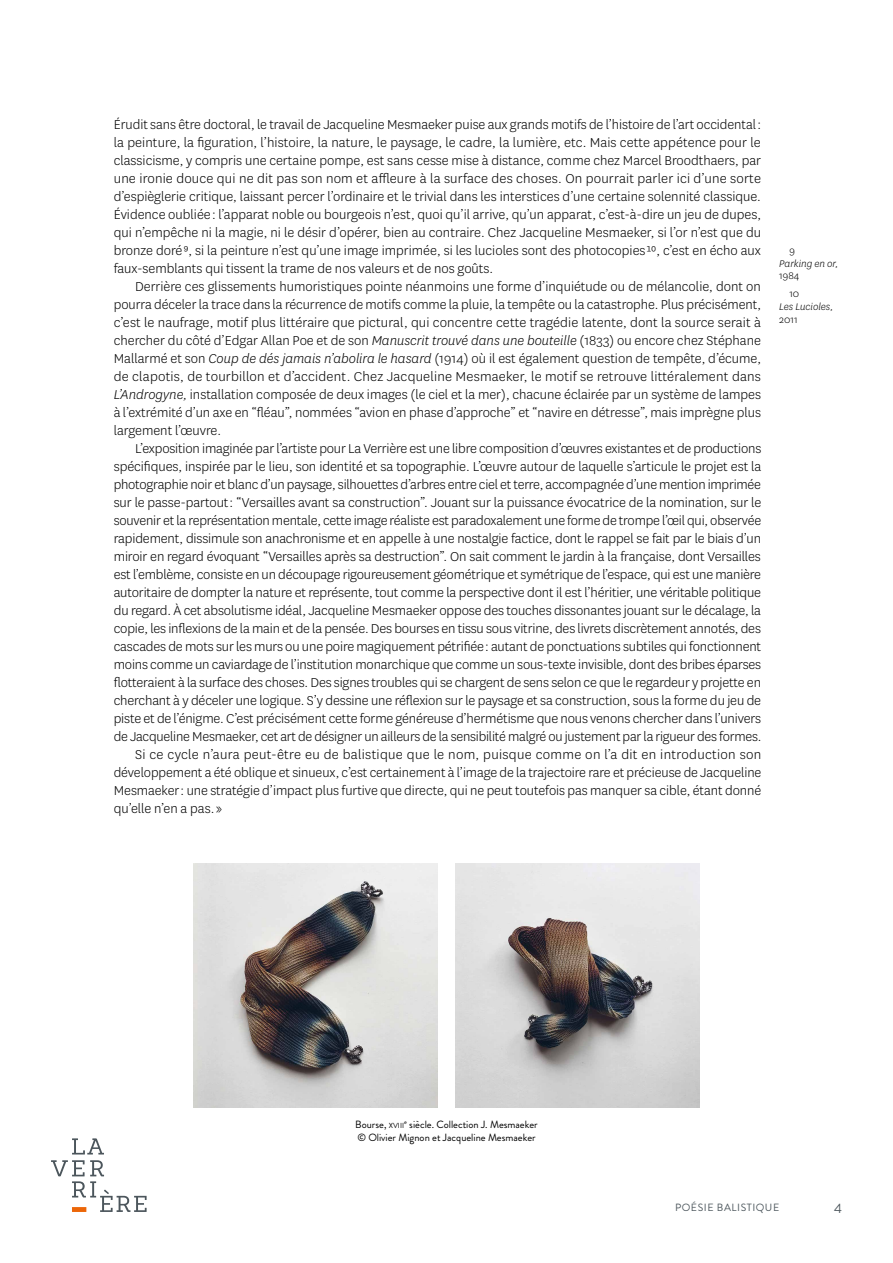
<style>
.page{position:relative;width:893px;height:1263px;background:#fff}
.page>*{position:absolute;margin:0;border:0;box-sizing:border-box;transform-origin:0 0}
.t1{font:300 15px/18px "National";letter-spacing:-.01em;color:#000;text-align:justify}
.t2{font:300 15px "National";letter-spacing:.02em;color:#000}
.t3{font:13.5px "Brandon Grotesque";color:#4c565c}
.t4{font:italic 300 11.25px "National";color:#000}
.t5{font:300 11.25px/17.9px "National";color:#000;text-align:right}
.t6{font:10.5px/12.8px "Brandon Grotesque";color:#000}
.t7{font:10.5px "Brandon Grotesque";letter-spacing:.05em;color:#4c565c}
.s1{font-style:italic}
.s2{font-size:7.35px}
</style>
<div class="page">
<svg style="left:72px;top:1138px;width:32px;height:16px"></svg>
<svg style="left:51px;top:1160px;width:96px;height:52px"></svg>
<div style="left:72px;top:1207px;width:14px;height:5px;background:#ec6608"></div>
<img style="left:194px;top:863px;width:243px;height:244px">
<img style="left:455px;top:863px;width:244px;height:244px">
<p class="t1" style="left:114px;top:115px;width:649px">Érudit sans être doctoral, le travail de Jacqueline Mesmaeker puise aux grands motifs de l’histoire de l’art occidental : la peinture, la figuration, l’histoire, la nature, le paysage, le cadre, la lumière, etc. Mais cette appétence pour le classicisme, y compris une certaine pompe, est sans cesse mise à distance, comme chez Marcel Broodthaers, par une ironie douce qui ne dit pas son nom et affleure à la surface des choses. On pourrait parler ici d’une sorte d’espièglerie critique, laissant percer l’ordinaire et le trivial dans les interstices d’une certaine solennité classique.<br>Évidence oubliée : l’apparat noble ou bourgeois n’est, quoi qu’il arrive, qu’un apparat, c’est-à-dire un jeu de dupes, qui n’empêche ni la magie, ni le désir d’opérer, bien au contraire. Chez Jacqueline Mesmaeker, si l’or n’est que du bronze doré ⁹, si la peinture n’est qu’une image imprimée, si les lucioles sont des photocopies ¹⁰, c’est en écho aux faux-semblants qui tissent la trame de nos valeurs et de nos goûts.</p>
<p class="t1" style="left:114px;top:277px;width:649px;text-indent:21px">Derrière ces glissements humoristiques pointe néanmoins une forme d’inquiétude ou de mélancolie, dont on pourra déceler la trace dans la récurrence de motifs comme la pluie, la tempête ou la catastrophe. Plus précisément, c’est le naufrage, motif plus littéraire que pictural, qui concentre cette tragédie latente, dont la source serait à chercher du côté d’Edgar Allan Poe et de son <span class="s1">Manuscrit trouvé dans une bouteille</span> (1833) ou encore chez Stéphane Mallarmé et son <span class="s1">Coup de dés jamais n’abolira le hasard</span> (1914) où il est également question de tempête, d’écume, de clapotis, de tourbillon et d’accident. Chez Jacqueline Mesmaeker, le motif se retrouve littéralement dans <span class="s1">L’Androgyne,</span> installation composée de deux images (le ciel et la mer), chacune éclairée par un système de lampes à l’extrémité d’un axe en “fléau”, nommées “avion en phase d’approche” et “navire en détresse”, mais imprègne plus largement l’œuvre.</p>
<p class="t1" style="left:135px;top:439px;width:628px">L’exposition imaginée par l’artiste pour La Verrière est une libre composition d’œuvres existantes et de productions</p>
<p class="t1" style="left:114px;top:457px;width:649px">spécifiques, inspirée par le lieu, son identité et sa topographie. L’œuvre autour de laquelle s’articule le projet est la</p>
<p class="t1" style="left:114px;top:475px;width:649px">photographie noir et blanc d’un paysage, silhouettes d’arbres entre ciel et terre, accompagnée d’une mention imprimée</p>
<p class="t1" style="left:114px;top:493px;width:649px">sur le passe-partout : “Versailles avant sa construction”. Jouant sur la puissance évocatrice de la nomination, sur le</p>
<p class="t1" style="left:114px;top:511px;width:649px">souvenir et la représentation mentale, cette image réaliste est paradoxalement une forme de trompe l’œil qui, observée</p>
<p class="t1" style="left:114px;top:529px;width:649px">rapidement, dissimule son anachronisme et en appelle à une nostalgie factice, dont le rappel se fait par le biais d’un</p>
<p class="t1" style="left:114px;top:547px;width:649px">miroir en regard évoquant “Versailles après sa destruction”. On sait comment le jardin à la française, dont Versailles</p>
<p class="t1" style="left:114px;top:565px;width:649px">est l’emblème, consiste en un découpage rigoureusement géométrique et symétrique de l’espace, qui est une manière</p>
<p class="t1" style="left:114px;top:583px;width:649px">autoritaire de dompter la nature et représente, tout comme la perspective dont il est l’héritier, une véritable politique</p>
<p class="t1" style="left:114px;top:601px;width:649px">du regard. À cet absolutisme idéal, Jacqueline Mesmaeker oppose des touches dissonantes jouant sur le décalage, la</p>
<p class="t1" style="left:114px;top:619px;width:649px">copie, les inflexions de la main et de la pensée. Des bourses en tissu sous vitrine, des livrets discrètement annotés, des</p>
<p class="t1" style="left:114px;top:637px;width:649px">cascades de mots sur les murs ou une poire magiquement pétrifiée : autant de ponctuations subtiles qui fonctionnent</p>
<p class="t1" style="left:114px;top:655px;width:649px">moins comme un caviardage de l’institution monarchique que comme un sous-texte invisible, dont des bribes éparses</p>
<p class="t1" style="left:114px;top:673px;width:649px">flotteraient à la surface des choses. Des signes troubles qui se chargent de sens selon ce que le regardeur y projette en</p>
<p class="t1" style="left:114px;top:691px;width:649px">cherchant à y déceler une logique. S’y dessine une réflexion sur le paysage et sa construction, sous la forme du jeu de</p>
<p class="t1" style="left:114px;top:709px;width:649px">piste et de l’énigme. C’est précisément cette forme généreuse d’hermétisme que nous venons chercher dans l’univers</p>
<p class="t1" style="left:114px;top:727px;width:649px">de Jacqueline Mesmaeker, cet art de désigner un ailleurs de la sensibilité malgré ou justement par la rigueur des formes.</p>
<p class="t2" style="left:135px;top:745px;width:628px">Si ce cycle n’aura peut-être eu de balistique que le nom, puisque comme on l’a dit en introduction son</p>
<p class="t1" style="left:114px;top:763px;width:649px">développement a été oblique et sinueux, c’est certainement à l’image de la trajectoire rare et précieuse de Jacqueline</p>
<p class="t1" style="left:114px;top:781px;width:649px">Mesmaeker : une stratégie d’impact plus furtive que directe, qui ne peut toutefois pas manquer sa cible, étant donné</p>
<p class="t1" style="left:114px;top:799px;width:110px">qu’elle n’en a pas. »</p>
<p class="t5" style="left:789px;top:241px;width:7px">9</p>
<p class="t4" style="left:779px;top:256px;width:61px">Parking en or,</p>
<p class="t5" style="left:779px;top:267px;width:22px">1984<br>10</p>
<p class="t4" style="left:779px;top:300px;width:55px">Les Lucioles,</p>
<p class="t5" style="left:779px;top:310px;width:20px">2011</p>
<p class="t6" style="left:355px;top:1118px;width:184px">Bourse, <span class="s2">xviii</span><sup>e</sup> siècle. Collection J. Mesmaeker © Olivier Mignon et Jacqueline Mesmaeker</p>
<p class="t7" style="left:675px;top:1200px;width:106px">POÉSIE BALISTIQUE</p>
<p class="t3" style="left:834px;top:1199px;width:9px">4</p>
</div>
